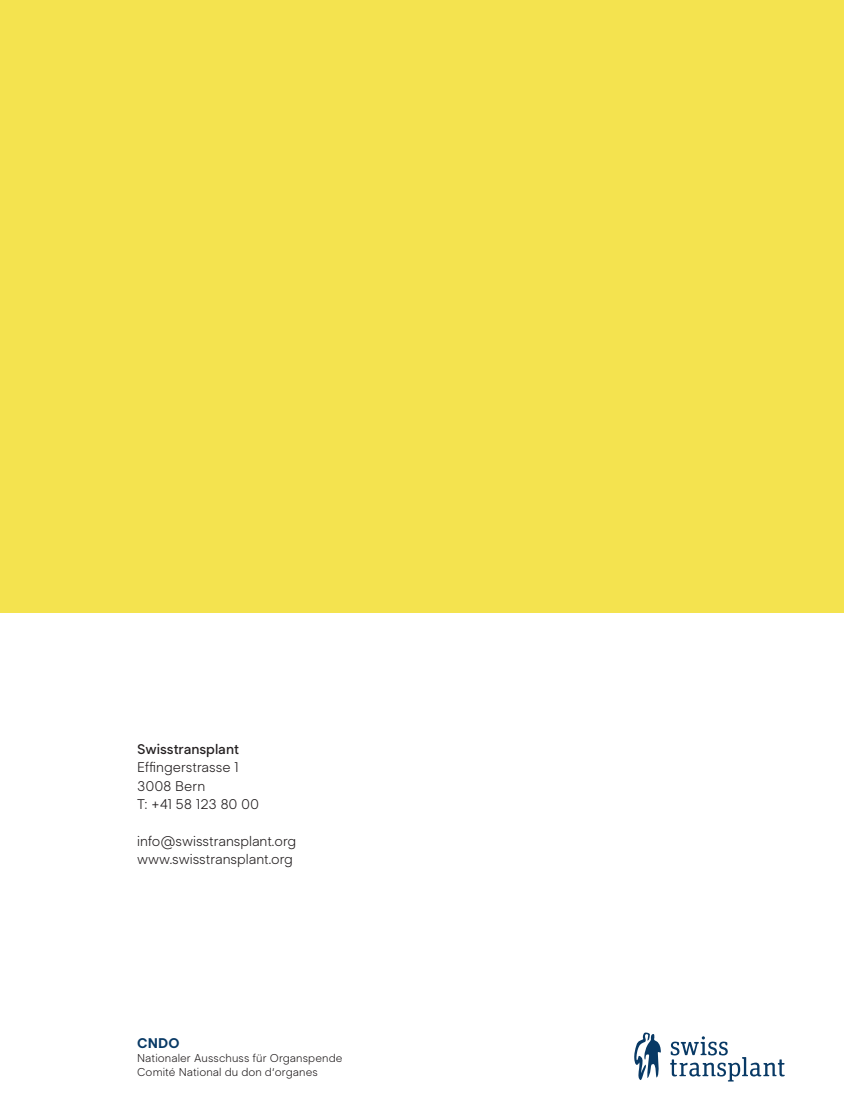
<style>
.page{position:relative;width:844px;height:1117px;background:#fff}
.page>*{position:absolute;margin:0;border:0;box-sizing:border-box;transform-origin:0 0}
.t1{font:300 14px/18.4px "Segment";color:#231f20}
.t2{font:500 14px "Segment";color:#231f20}
.t3{font:700 14px "Segment";color:#083965}
.t4{font:300 11.38px/14px "Segment";letter-spacing:.01em;color:#231f20}
</style>
<div class="page">
<div style="left:0;top:0;width:843px;height:612px;background:#f4e34f"></div>
<svg style="left:634px;top:1032px;width:26px;height:47px"></svg>
<svg style="left:670px;top:1036px;width:114px;height:45px"></svg>
<p class="t2" style="left:137px;top:740px;width:103px">Swisstransplant</p>
<p class="t1" style="left:137px;top:758px;width:124px">Effingerstrasse 1<br>3008 Bern<br>T: +41 58 123 80 00</p>
<p class="t1" style="left:137px;top:831px;width:161px">info@swisstransplant.org www.swisstransplant.org</p>
<p class="t3" style="left:137px;top:1034px;width:44px">CNDO</p>
<p class="t4" style="left:137px;top:1050px;width:207px">Nationaler Ausschuss für Organspende<br>Comité National du don d‘organes</p>
</div>
